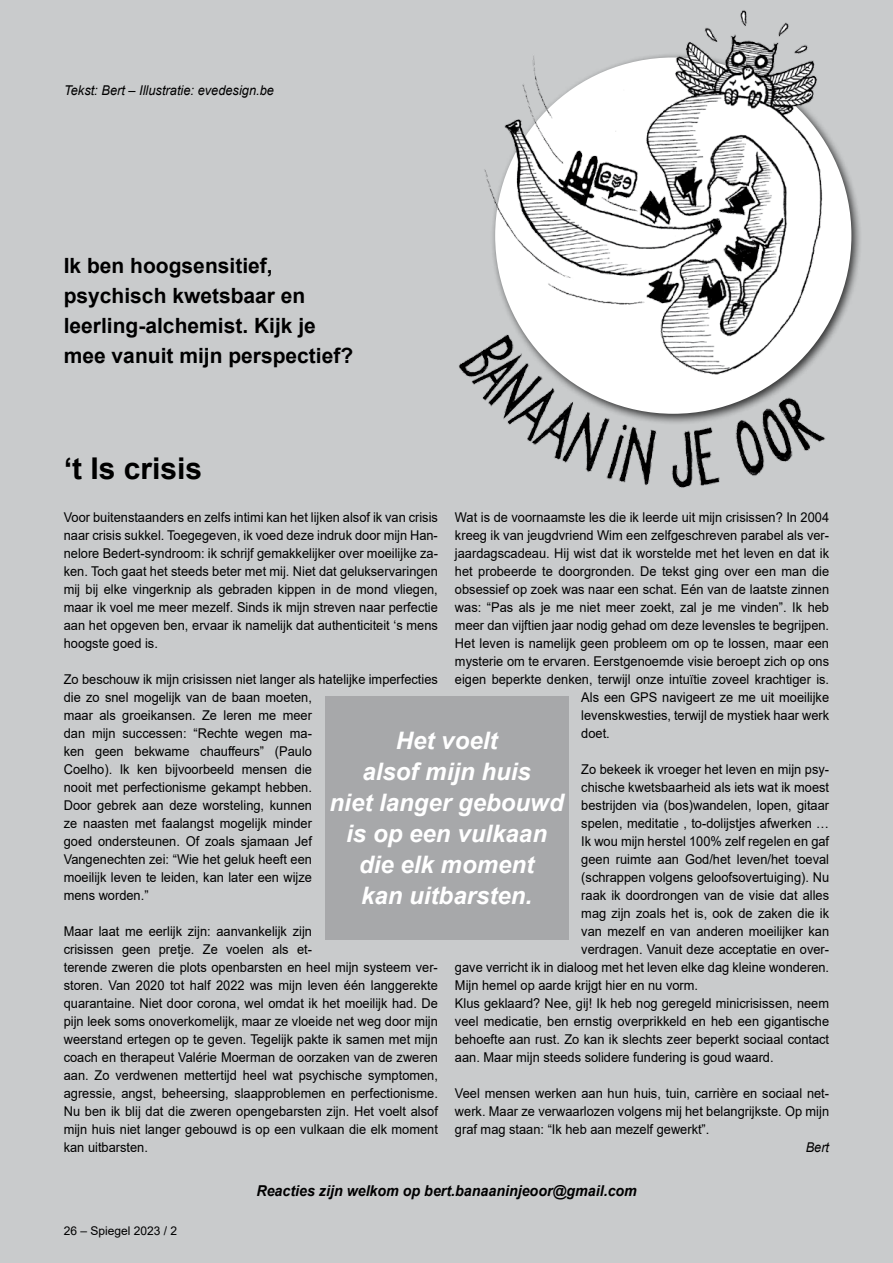
<style>
.page{position:relative;width:893px;height:1263px;background:#c9cbcc}
.page>*{position:absolute;margin:0;border:0;box-sizing:border-box;transform-origin:0 0}
.t1{font:700 30px "Arial";color:#000}
.t2{font:italic 700 24.15px/30.9px "Arial";color:#fff;text-align:center}
.t3{font:700 21px/30px "Arial";color:#000}
.t4{font:italic 700 15px "Arial";color:#000;scale:.95 1}
.t5{font:13.5px/18px "Arial";color:#000;text-align:justify;scale:.95 1}
.t6{font:italic 13.5px "Arial";color:#000;scale:.95 1}
.t7{font:12px "Arial";color:#000}
</style>
<div class="page">
<img style="left:459px;top:10px;width:401px;height:478px">
<div style="left:325px;top:696px;width:244px;height:243px;background:#a7a8aa"></div>
<p class="t6" style="left:64px;top:81px;width:222px">Tekst: Bert – Illustratie: evedesign.be</p>
<h3 class="t3" style="left:64px;top:251px;width:291px">Ik ben hoogsensitief, psychisch kwetsbaar en leerling-alchemist. Kijk je mee vanuit mijn perspectief?</h3>
<h1 class="t1" style="left:64px;top:447px;width:140px">‘t Is crisis</h1>
<p class="t5" style="left:455px;top:508px;width:395px">Wat is de voornaamste les die ik leerde uit mijn crisissen? In 2004</p>
<p class="t5" style="left:455px;top:526px;width:395px">kreeg ik van jeugdvriend Wim een zelfgeschreven parabel als ver-</p>
<p class="t5" style="left:455px;top:544px;width:395px">jaardagscadeau. Hij wist dat ik worstelde met het leven en dat ik</p>
<p class="t5" style="left:455px;top:562px;width:395px">het probeerde te doorgronden. De tekst ging over een man die</p>
<p class="t5" style="left:455px;top:580px;width:395px">obsessief op zoek was naar een schat. Eén van de laatste zinnen</p>
<p class="t5" style="left:455px;top:598px;width:395px">was: “Pas als je me niet meer zoekt, zal je me vinden”. Ik heb</p>
<p class="t5" style="left:455px;top:616px;width:395px">meer dan vijftien jaar nodig gehad om deze levensles te begrijpen.</p>
<p class="t5" style="left:455px;top:634px;width:395px">Het leven is namelijk geen probleem om op te lossen, maar een</p>
<p class="t5" style="left:455px;top:652px;width:395px">mysterie om te ervaren. Eerstgenoemde visie beroept zich op ons</p>
<p class="t5" style="left:455px;top:670px;width:395px">eigen beperkte denken, terwijl onze intuïtie zoveel krachtiger is.</p>
<p class="t5" style="left:581px;top:688px;width:262px">Als een GPS navigeert ze me uit moeilijke</p>
<p class="t5" style="left:581px;top:706px;width:262px">levenskwesties, terwijl de mystiek haar werk</p>
<p class="t5" style="left:581px;top:724px;width:32px">doet.</p>
<p class="t5" style="left:581px;top:760px;width:262px">Zo bekeek ik vroeger het leven en mijn psy-</p>
<p class="t5" style="left:581px;top:778px;width:262px">chische kwetsbaarheid als iets wat ik moest</p>
<p class="t5" style="left:581px;top:796px;width:262px">bestrijden via (bos)wandelen, lopen, gitaar</p>
<p class="t5" style="left:581px;top:814px;width:262px">spelen, meditatie , to-dolijstjes afwerken …</p>
<p class="t5" style="left:581px;top:832px;width:262px">Ik wou mijn herstel 100% zelf regelen en gaf</p>
<p class="t5" style="left:581px;top:850px;width:262px">geen ruimte aan God/het leven/het toeval</p>
<p class="t5" style="left:581px;top:868px;width:262px">(schrappen volgens geloofsovertuiging). Nu</p>
<p class="t5" style="left:581px;top:886px;width:262px">raak ik doordrongen van de visie dat alles</p>
<p class="t5" style="left:581px;top:904px;width:262px">mag zijn zoals het is, ook de zaken die ik</p>
<p class="t5" style="left:581px;top:922px;width:262px">van mezelf en van anderen moeilijker kan</p>
<p class="t5" style="left:581px;top:940px;width:262px">verdragen. Vanuit deze acceptatie en over-</p>
<p class="t5" style="left:455px;top:958px;width:395px">gave verricht ik in dialoog met het leven elke dag kleine wonderen.</p>
<p class="t5" style="left:455px;top:976px;width:257px">Mijn hemel op aarde krijgt hier en nu vorm.</p>
<p class="t5" style="left:455px;top:994px;width:395px">Klus geklaard? Nee, gij! Ik heb nog geregeld minicrisissen, neem</p>
<p class="t5" style="left:455px;top:1012px;width:395px">veel medicatie, ben ernstig overprikkeld en heb een gigantische</p>
<p class="t5" style="left:455px;top:1030px;width:395px">behoefte aan rust. Zo kan ik slechts zeer beperkt sociaal contact</p>
<p class="t5" style="left:455px;top:1048px;width:337px">aan. Maar mijn steeds solidere fundering is goud waard.</p>
<p class="t5" style="left:455px;top:1084px;width:395px">Veel mensen werken aan hun huis, tuin, carrière en sociaal net&shy;werk. Maar ze verwaarlozen volgens mij het belangrijkste. Op mijn graf mag staan: “Ik heb aan mezelf gewerkt”.</p>
<p class="t6" style="left:806px;top:1138px;width:26px">Bert</p>
<p class="t5" style="left:64px;top:508px;width:395px">Voor buitenstaanders en zelfs intimi kan het lijken alsof ik van crisis naar crisis sukkel. Toegegeven, ik voed deze indruk door mijn Han&shy;nelore Bedert-syndroom: ik schrijf gemakkelijker over moeilijke za&shy;ken. Toch gaat het steeds beter met mij. Niet dat gelukservaringen mij bij elke vingerknip als gebraden kippen in de mond vliegen, maar ik voel me meer mezelf. Sinds ik mijn streven naar perfectie aan het opgeven ben, ervaar ik namelijk dat authenticiteit ‘s mens hoogste goed is.</p>
<p class="t5" style="left:64px;top:670px;width:395px;text-align:left">Zo beschouw ik mijn crisissen niet langer als hatelijke imperfecties die zo snel mogelijk van de baan moeten,<br>maar als groeikansen. Ze leren me meer<br>dan mijn successen: “Rechte wegen ma-<br>ken geen bekwame chauffeurs” (Paulo<br>Coelho). Ik ken bijvoorbeeld mensen die<br>nooit met perfectionisme gekampt hebben.<br>Door gebrek aan deze worsteling, kunnen<br>ze naasten met faalangst mogelijk minder<br>goed ondersteunen. Of zoals sjamaan Jef<br>Vangenechten zei: “Wie het geluk heeft een<br>moeilijk leven te leiden, kan later een wijze<br>mens worden.”</p>
<p class="t5" style="left:64px;top:922px;width:395px;text-align:left">Maar laat me eerlijk zijn: aanvankelijk zijn<br>crisissen geen pretje. Ze voelen als et-<br>terende zweren die plots openbarsten en heel mijn systeem ver&shy;storen. Van 2020 tot half 2022 was mijn leven één langgerekte quarantaine. Niet door corona, wel omdat ik het moeilijk had. De pijn leek soms onoverkomelijk, maar ze vloeide net weg door mijn weerstand ertegen op te geven. Tegelijk pakte ik samen met mijn coach en therapeut Valérie Moerman de oorzaken van de zweren aan. Zo verdwenen mettertijd heel wat psychische symptomen, agressie, angst, beheersing, slaapproblemen en perfectionisme.<br>Nu ben ik blij dat die zweren opengebarsten zijn. Het voelt alsof mijn huis niet langer gebouwd is op een vulkaan die elk moment kan uitbarsten.</p>
<h2 class="t2" style="left:330px;top:726px;width:236px">Het voelt<br>alsof mijn huis<br>niet langer gebouwd is op een vulkaan die elk moment<br>kan uitbarsten.</h2>
<p class="t7" style="left:64px;top:1223px;width:115px">26 – Spiegel 2023 / 2</p>
<p class="t4" style="left:256px;top:1181px;width:402px">Reacties zijn welkom op bert.banaaninjeoor@gmail.com</p>
</div>
